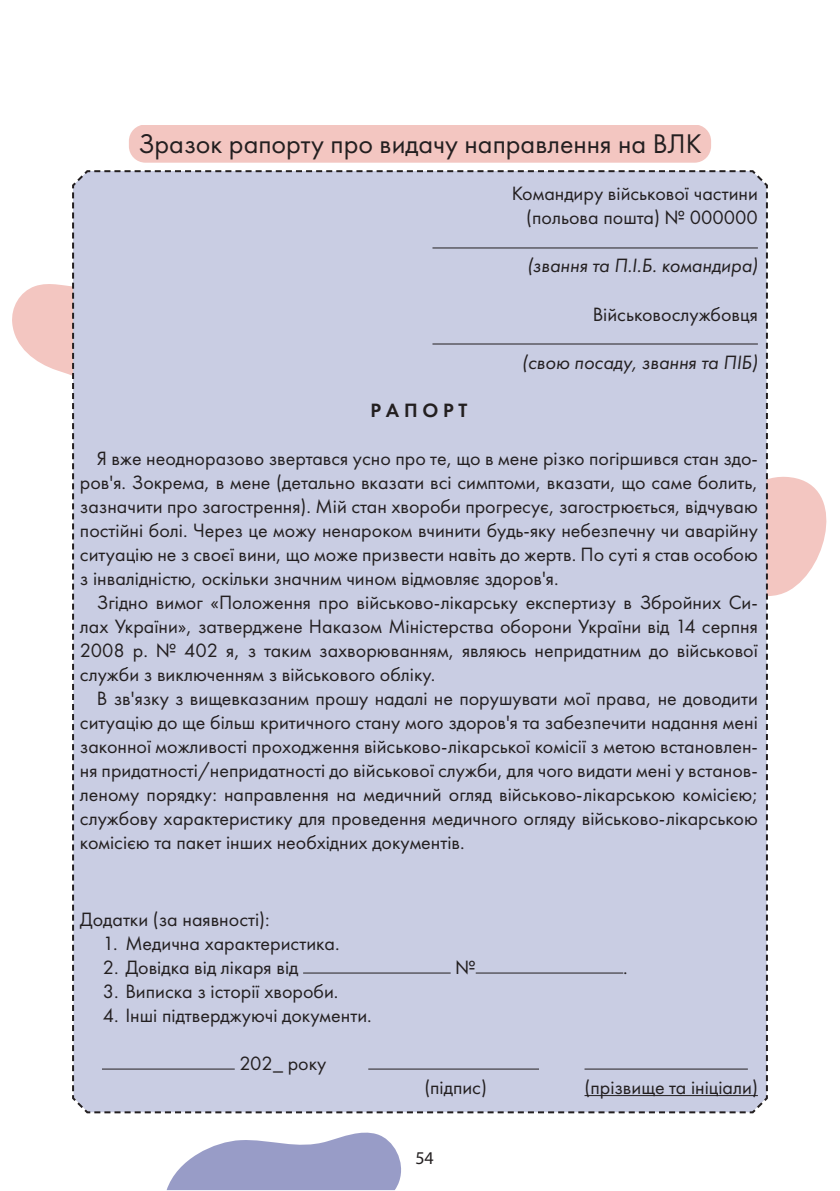
<style>
.page{position:relative;width:840px;height:1191px;background:#fff}
.page>*{position:absolute;margin:0;border:0;box-sizing:border-box;transform-origin:0 0}
.t1{font:28px "Futura New";color:#231f20}
.t2{font:20px/24px "Futura New";color:#231f20;text-align:justify}
.t3{font:italic 20px "Futura PT";color:#231f20}
.t4{font:600 20px "Futura PT";color:#231f20}
.t5{font:18px "Myriad Pro";color:#231f20}
</style>
<div class="page">
<div style="left:129px;top:124px;width:581px;height:39px;background:#f3c6c1;border-radius:17px"></div>
<svg style="left:12px;top:284px;width:59px;height:91px"></svg>
<svg style="left:768px;top:476px;width:59px;height:120px"></svg>
<div style="left:71px;top:170px;width:697px;height:944px;background:#c9cde3"></div>
<hr style="left:584px;top:1095px;width:173px;height:1px;background:#231f20">
<hr style="left:432px;top:247px;width:325px;height:1px;background:#231f20">
<hr style="left:432px;top:343px;width:325px;height:1px;background:#231f20">
<hr style="left:303px;top:972px;width:147px;height:1px;background:#231f20">
<hr style="left:475px;top:972px;width:148px;height:1px;background:#231f20">
<hr style="left:102px;top:1068px;width:132px;height:1px;background:#231f20">
<hr style="left:368px;top:1068px;width:170px;height:1px;background:#231f20">
<hr style="left:584px;top:1068px;width:163px;height:1px;background:#231f20">
<svg style="left:166px;top:1132px;width:235px;height:58px"></svg>
<h1 class="t1" style="left:138px;top:127px;width:564px">Зразок рапорту про видачу направлення на ВЛК</h1>
<p class="t2" style="left:511px;top:182px;width:247px;text-align:right">Командиру військової частини (польова пошта) № 000000</p>
<p class="t3" style="left:526px;top:254px;width:232px">(звання та П.І.Б. командира)</p>
<p class="t2" style="left:592px;top:302px;width:167px">Військовослужбовця</p>
<p class="t3" style="left:521px;top:350px;width:237px">(свою посаду, звання та ПІБ)</p>
<p class="t4" style="left:370px;top:397px;width:98px">Р А П О Р Т</p>
<p class="t2" style="left:80px;top:446px;width:679px;text-indent:17px">Я вже неодноразово звертався усно про те, що в мене різко погіршився стан здо&shy;ров'я. Зокрема, в мене (детально вказати всі симптоми, вказати, що саме болить, зазначити про загострення). Мій стан хвороби прогресує, загострюється, відчуваю постійні болі. Через це можу ненароком вчинити будь-яку небезпечну чи аварійну ситуацію не з своєї вини, що може призвести навіть до жертв. По суті я став особою з інвалідністю, оскільки значним чином відмовляє здоров'я.</p>
<p class="t2" style="left:80px;top:590px;width:679px;text-indent:17px">Згідно вимог «Положення про військово-лікарську експертизу в Збройних Си&shy;лах України», затверджене Наказом Міністерства оборони України від 14 серпня 2008 р. № 402 я, з таким захворюванням, являюсь непридатним до військової служби з виключенням з військового обліку.</p>
<p class="t2" style="left:80px;top:686px;width:679px;text-indent:17px">В зв'язку з вищевказаним прошу надалі не порушувати мої права, не доводити ситуацію до ще більш критичного стану мого здоров'я та забезпечити надання мені законної можливості проходження військово-лікарської комісії з метою встановлен&shy;ня придатності/непридатності до військової служби, для чого видати мені у встанов&shy;леному порядку: направлення на медичний огляд військово-лікарською комісією; службову характеристику для проведення медичного огляду військово-лікарською комісією та пакет інших необхідних документів.</p>
<p class="t2" style="left:80px;top:906px;width:191px">Додатки (за наявності):</p>
<p class="t2" style="left:103px;top:930px;width:238px">1. Медична характеристика.</p>
<p class="t2" style="left:103px;top:954px;width:197px">2. Довідка від лікаря від</p>
<p class="t2" style="left:455px;top:954px;width:22px">№</p>
<p class="t2" style="left:103px;top:978px;width:237px">3. Виписка з історії хвороби.</p>
<p class="t2" style="left:103px;top:1002px;width:270px">4. Інші підтверджуючі документи.</p>
<p class="t2" style="left:239px;top:1050px;width:88px">202_ року</p>
<p class="t2" style="left:623px;top:954px;width:6px">.</p>
<p class="t2" style="left:424px;top:1074px;width:64px">(підпис)</p>
<p class="t2" style="left:584px;top:1074px;width:175px">(прізвище та ініціали)</p>
<p class="t5" style="left:415px;top:1146px;width:20px">54</p>
</div>
